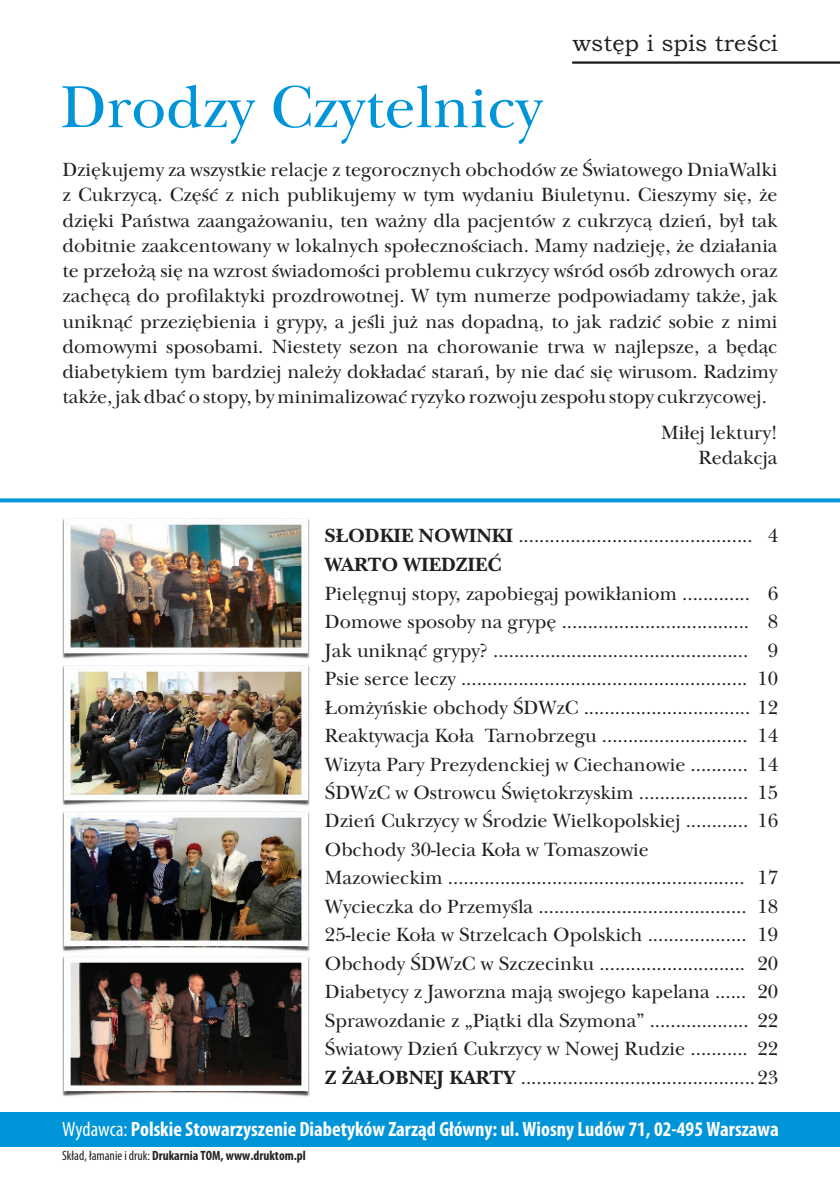
<style>
.page{position:relative;width:840px;height:1191px;background:#fff}
.page>*{position:absolute;margin:0;border:0;box-sizing:border-box;transform-origin:0 0}
.t1{font:62px "Nebraska";color:#0095d9}
.t2{font:23.4px "Bookman Old Style";color:#231f20}
.t3{font:700 condensed 20.8px "Myriad Pl";color:#fff}
.t4{font:20px/28.4px "Nebraska";color:#231f20}
.t5{font:700 condensed 13.4px "Myriad Pl";color:#231f20}
.s1{font-weight:700}
.s2{font-weight:400}
</style>
<div class="page">
<img style="left:62px;top:811px;width:248px;height:141px">
<img style="left:62px;top:956px;width:248px;height:141px">
<img style="left:62px;top:665px;width:248px;height:141px">
<img style="left:62px;top:518px;width:248px;height:141px">
<hr style="left:572px;top:61px;width:267px;height:3px;background:#231f20">
<svg style="left:0;top:498px;width:839px;height:4px;background:#199fdc"></svg>
<div style="left:0;top:1112px;width:839px;height:34px;background:#0095d9"></div>
<h1 class="t1" style="left:61px;top:82px;width:482px">Drodzy Czytelnicy</h1>
<p class="t2" style="left:572px;top:34px;width:206px">wstęp i spis treści</p>
<p class="t4" style="left:62px;top:159px;width:716px;line-height:25.2px;text-align:justify">Dziękujemy za wszystkie relacje z tegorocznych obchodów ze Światowego DniaWalki z Cukrzycą. Część z nich publikujemy w tym wydaniu Biuletynu. Cieszymy się, że dzięki Państwa zaangażowaniu, ten ważny dla pacjentów z cukrzycą dzień, był tak dobitnie zaakcentowany w lokalnych społecznościach. Mamy nadzieję, że działania te przełożą się na wzrost świadomości problemu cukrzycy wśród osób zdrowych oraz zachęcą do profilaktyki prozdrowotnej. W tym numerze podpowiadamy także, jak uniknąć przeziębienia i grypy, a jeśli już nas dopadną, to jak radzić sobie z nimi domowymi sposobami. Niestety sezon na chorowanie trwa w najlepsze, a będąc diabetykiem tym bardziej należy dokładać starań, by nie dać się wirusom. Radzimy także, jak dbać o stopy, by minimalizować ryzyko rozwoju zespołu stopy cukrzycowej.</p>
<p class="t4" style="left:660px;top:421px;width:118px;line-height:25.2px;text-align:right">Miłej lektury!<br>Redakcja</p>
<p class="t4" style="left:325px;top:523px;width:454px;line-height:29.2px"><span class="s1">SŁODKIE NOWINKI</span> ............................................. 4<br><span class="s1">WARTO WIEDZIEĆ</span></p>
<p class="t4" style="left:325px;top:581px;width:454px">Pielęgnuj stopy, zapobiegaj powikłaniom ............. 6<br>Domowe sposoby na grypę .................................... 8<br>Jak uniknąć grypy? ................................................. 9<br>Psie serce leczy ....................................................... 10<br>Łomżyńskie obchody ŚDWzC ................................ 12<br>Reaktywacja Koła Tarnobrzegu ............................ 14<br>Wizyta Pary Prezydenckiej w Ciechanowie ........... 14<br>ŚDWzC w Ostrowcu Świętokrzyskim ..................... 15<br>Dzień Cukrzycy w Środzie Wielkopolskiej ............ 16<br>Obchody 30-lecia Koła w Tomaszowie<br>Mazowieckim ......................................................... 17<br>Wycieczka do Przemyśla ........................................ 18<br>25-lecie Koła w Strzelcach Opolskich ................... 19<br>Obchody ŚDWzC w Szczecinku ............................ 20<br>Diabetycy z Jaworzna mają swojego kapelana ...... 20<br>Sprawozdanie z „Piątki dla Szymona” ................... 22<br>Światowy Dzień Cukrzycy w Nowej Rudzie ........... 22<br><span class="s1">Z ŻAŁOBNEJ KARTY</span> ............................................. 23</p>
<p class="t3" style="left:62px;top:1120px;width:718px"><span class="s2">Wydawca:</span> Polskie Stowarzyszenie Diabetyków Zarząd Główny: ul. Wiosny Ludów 71, 02-495 Warszawa</p>
<p class="t5" style="left:62px;top:1149px;width:245px"><span class="s2">Skład, łamanie i druk:</span> Drukarnia TOM, www.druktom.pl</p>
</div>
